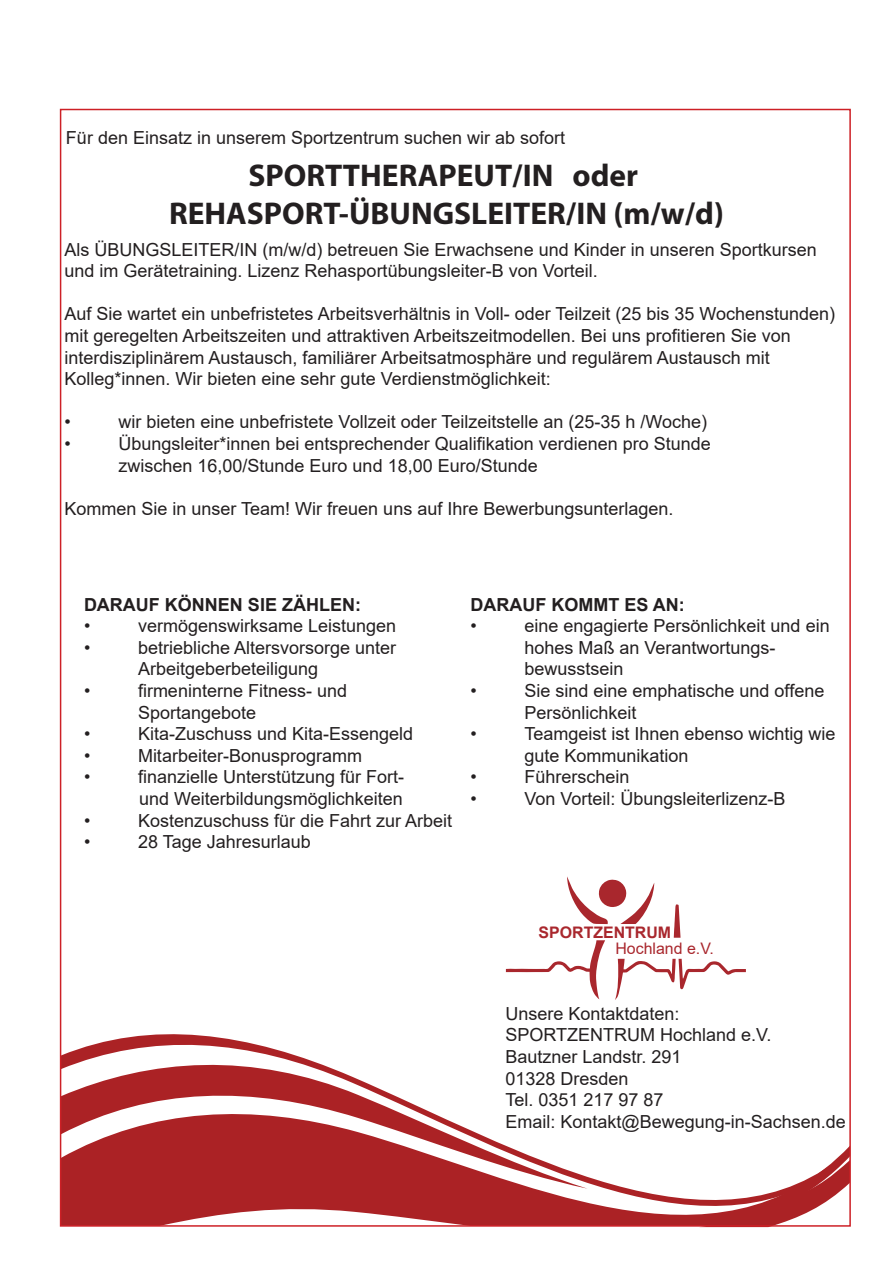
<style>
.page{position:relative;width:893px;height:1263px;background:#fff}
.page>*{position:absolute;margin:0;border:0;box-sizing:border-box;transform-origin:0 0}
.t1{font:700 31.5px/37.8px "Myriad Pro";color:#231f20;text-align:center}
.t2{font:18px/21.6px "Arial";color:#231f20}
.t3{font:700 18px "Arial";color:#231f20}
.t4{font:700 15.9px "Arial";color:#a9272d}
.t5{font:15.9px "Arial";color:#a9272d}
</style>
<div class="page">
<svg style="left:70px;top:1034px;width:215px;height:18px"></svg>
<svg style="left:63px;top:1052px;width:348px;height:51px"></svg>
<svg style="left:63px;top:1103px;width:785px;height:125px;fill:#ab2225"></svg>
<svg style="left:151px;top:1050px;width:15px;height:10px"></svg>
<svg style="left:219px;top:1106px;width:11px;height:6px"></svg>
<svg style="left:269px;top:1106px;width:9px;height:7px"></svg>
<svg style="left:506px;top:940px;width:99px;height:59px"></svg>
<svg style="left:674px;top:904px;width:6px;height:34px"></svg>
<svg style="left:615px;top:959px;width:131px;height:41px"></svg>
<svg style="left:567px;top:876px;width:87px;height:48px"></svg>
<p class="t2" style="left:66px;top:127px;width:501px">Für den Einsatz in unserem Sportzentrum suchen wir ab sofort</p>
<h1 class="t1" style="left:169px;top:155px;width:556px">SPORTTHERAPEUT/IN oder<br>REHASPORT-ÜBUNGSLEITER/IN (m/w/d)</h1>
<p class="t2" style="left:64px;top:238px;width:754px">Als ÜBUNGSLEITER/IN (m/w/d) betreuen Sie Erwachsene und Kinder in unseren Sportkursen und im Gerätetraining. Lizenz Rehasportübungsleiter-B von Vorteil.</p>
<p class="t2" style="left:64px;top:303px;width:772px">Auf Sie wartet ein unbefristetes Arbeitsverhältnis in Voll- oder Teilzeit (25 bis 35 Wochenstunden) mit geregelten Arbeitszeiten und attraktiven Arbeitszeitmodellen. Bei uns profitieren Sie von interdisziplinärem Austausch, familiärer Arbeitsatmosphäre und regulärem Austausch mit Kolleg*innen. Wir bieten eine sehr gute Verdienstmöglichkeit:</p>
<p class="t2" style="left:64px;top:411px;width:8px">•</p>
<p class="t2" style="left:118px;top:411px;width:590px">wir bieten eine unbefristete Vollzeit oder Teilzeitstelle an (25-35 h /Woche)</p>
<p class="t2" style="left:64px;top:433px;width:8px">•</p>
<p class="t2" style="left:118px;top:433px;width:594px">Übungsleiter*innen bei entsprechender Qualifikation verdienen pro Stunde zwischen 16,00/Stunde Euro und 18,00 Euro/Stunde</p>
<p class="t2" style="left:64px;top:498px;width:610px">Kommen Sie in unser Team! Wir freuen uns auf Ihre Bewerbungsunterlagen.</p>
<p class="t3" style="left:84px;top:591px;width:278px">DARAUF KÖNNEN SIE ZÄHLEN:</p>
<p class="t2" style="left:84px;top:615px;width:8px">•</p>
<p class="t2" style="left:138px;top:615px;width:260px">vermögenswirksame Leistungen</p>
<p class="t2" style="left:84px;top:636px;width:8px">•</p>
<p class="t2" style="left:138px;top:636px;width:260px">betriebliche Altersvorsorge unter<br>Arbeitgeberbeteiligung</p>
<p class="t2" style="left:84px;top:680px;width:8px">•</p>
<p class="t2" style="left:138px;top:680px;width:211px">firmeninterne Fitness- und<br>Sportangebote</p>
<p class="t2" style="left:84px;top:723px;width:8px">•</p>
<p class="t2" style="left:138px;top:723px;width:277px">Kita-Zuschuss und Kita-Essengeld</p>
<p class="t2" style="left:84px;top:744px;width:8px">•</p>
<p class="t2" style="left:138px;top:744px;width:226px">Mitarbeiter-Bonusprogramm</p>
<p class="t2" style="left:84px;top:766px;width:8px">•</p>
<p class="t2" style="left:138px;top:766px;width:268px">finanzielle Unterstützung für Fort&shy;und Weiterbildungsmöglichkeiten</p>
<p class="t2" style="left:84px;top:809px;width:8px">•</p>
<p class="t2" style="left:138px;top:809px;width:316px">Kostenzuschuss für die Fahrt zur Arbeit</p>
<p class="t2" style="left:84px;top:831px;width:8px">•</p>
<p class="t2" style="left:138px;top:831px;width:174px">28 Tage Jahresurlaub</p>
<p class="t3" style="left:470px;top:591px;width:216px">DARAUF KOMMT ES AN:</p>
<p class="t2" style="left:470px;top:615px;width:8px">•</p>
<p class="t2" style="left:524px;top:615px;width:307px">eine engagierte Persönlichkeit und ein hohes Maß an Verantwortungs&shy;bewusstsein</p>
<p class="t2" style="left:470px;top:680px;width:8px">•</p>
<p class="t2" style="left:524px;top:680px;width:301px">Sie sind eine emphatische und offene<br>Persönlichkeit</p>
<p class="t2" style="left:470px;top:723px;width:8px">•</p>
<p class="t2" style="left:524px;top:723px;width:313px">Teamgeist ist Ihnen ebenso wichtig wie gute Kommunikation</p>
<p class="t2" style="left:470px;top:766px;width:8px">•</p>
<p class="t2" style="left:524px;top:766px;width:107px">Führerschein</p>
<p class="t2" style="left:470px;top:788px;width:8px">•</p>
<p class="t2" style="left:524px;top:788px;width:263px">Von Vorteil: Übungsleiterlizenz-B</p>
<p class="t4" style="left:539px;top:921px;width:134px">SPORTZENTRUM</p>
<p class="t5" style="left:615px;top:937px;width:100px">Hochland e.V.</p>
<p class="t2" style="left:505px;top:1002px;width:342px">Unsere Kontaktdaten:<br>SPORTZENTRUM Hochland e.V.<br>Bautzner Landstr. 291<br>01328 Dresden<br>Tel. 0351 217 97 87<br>Email: Kontakt@Bewegung-in-Sachsen.de</p>
</div>
